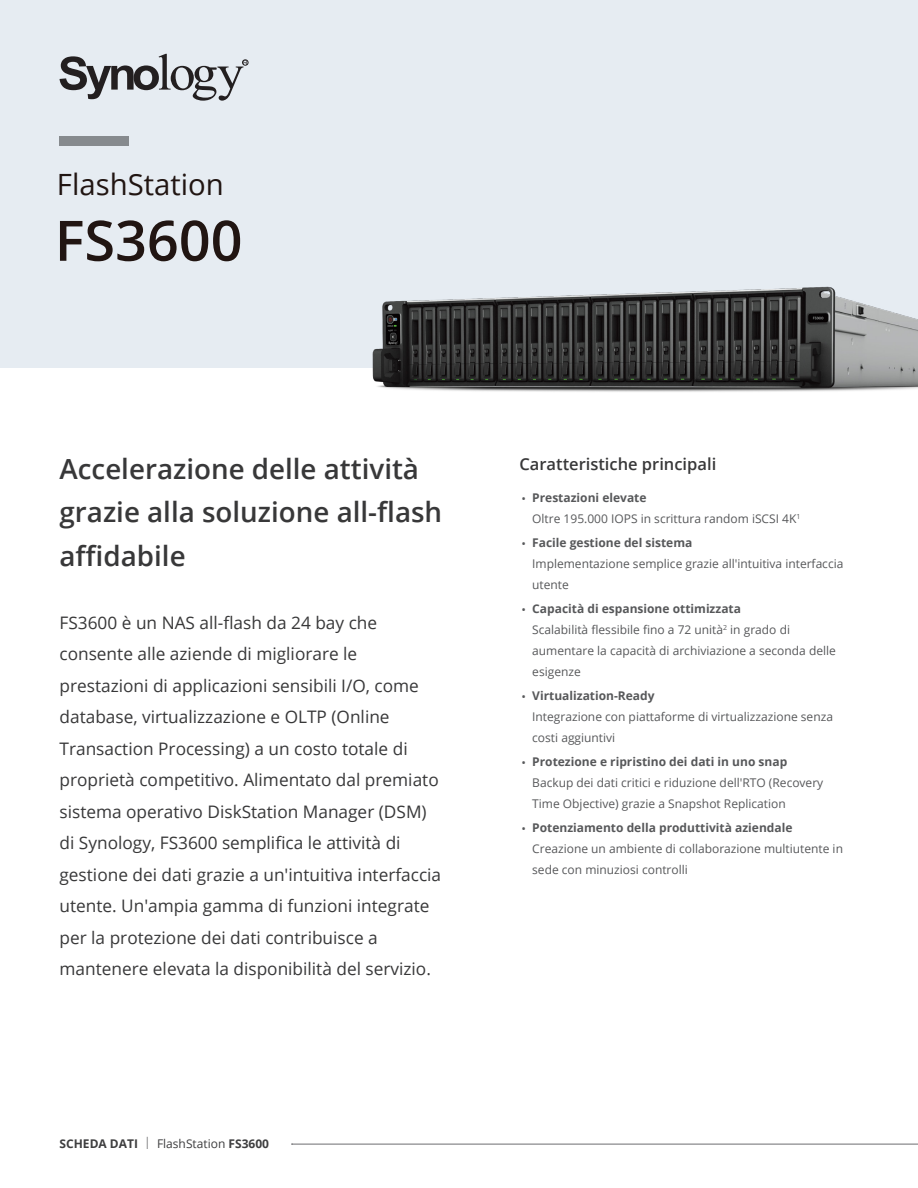
<style>
.page{position:relative;width:918px;height:1188px;background:#fff}
.page>*{position:absolute;margin:0;border:0;box-sizing:border-box;transform-origin:0 0}
.Model_Name{font:600 55.8px "Open Sans";color:#211512}
.Product_Type{font:29.25px "Open Sans";color:#211512}
.Introduction_Title{font:600 27.75px/43.5px "Open Sans";color:#383839}
.Introduction{font:17.25px/31.5px "Open Sans";color:#383839}
.Selling_Title{font:600 16.5px "Open Sans";color:#383839}
.t1{font:12px/21px "Open Sans";color:#57585a}
.t2{font:700 12px "Open Sans";color:#3e3e3f}
.s1{font-weight:300}
.s2{font-weight:400}
.s3{font-weight:700}
</style>
<div class="page">
<hr style="left:292px;top:1144px;width:626px;height:1px;background:#6c6d70">
<div style="left:0;top:0;width:918px;height:368px;background:#e6ecf2"></div>
<div style="left:60px;top:136px;width:69px;height:10px;background:#868a8e"></div>
<svg style="left:60px;top:54px;width:188px;height:47px"></svg>
<img style="left:372px;top:286px;width:546px;height:106px">
<p class="Product_Type" style="left:57px;top:165px;width:168px">FlashStation</p>
<p class="Model_Name" style="left:55px;top:202px;width:189px">FS3600</p>
<p class="Introduction_Title" style="left:60px;top:447px;width:384px">Accelerazione delle attività grazie alla soluzione all-flash affidabile</p>
<p class="Introduction" style="left:60px;top:607px;width:383px">FS3600 è un NAS all-flash da 24 bay che consente alle aziende di migliorare le prestazioni di applicazioni sensibili I/O, come database, virtualizzazione e OLTP (Online Transaction Processing) a un costo totale di proprietà competitivo. Alimentato dal premiato sistema operativo DiskStation Manager (DSM) di Synology, FS3600 semplifica le attività di gestione dei dati grazie a un'intuitiva interfaccia utente. Un'ampia gamma di funzioni integrate per la protezione dei dati contribuisce a mantenere elevata la disponibilità del servizio.</p>
<p class="t2" style="left:60px;top:1135px;width:211px">SCHEDA DATI <span class="s1">|</span> <span class="s2">FlashStation</span> FS3600</p>
<p class="Selling_Title" style="left:520px;top:453px;width:198px">Caratteristiche principali</p>
<p class="t1" style="left:532px;top:486px;width:270px;text-indent:-11px">• <span class="s3">Prestazioni elevate<br></span>Oltre 195.000 IOPS in scrittura random iSCSI 4K<sup>1</sup></p>
<p class="t1" style="left:532px;top:531px;width:313px;text-indent:-11px">• <span class="s3">Facile gestione del sistema<br></span>Implementazione semplice grazie all'intuitiva interfaccia utente</p>
<p class="t1" style="left:532px;top:597px;width:305px;text-indent:-11px">• <span class="s3">Capacità di espansione ottimizzata<br></span>Scalabilità flessibile fino a 72 unità<sup>2</sup> in grado di aumentare la capacità di archiviazione a seconda delle esigenze</p>
<p class="t1" style="left:532px;top:684px;width:302px;text-indent:-11px">• <span class="s3">Virtualization-Ready<br></span>Integrazione con piattaforme di virtualizzazione senza costi aggiuntivi</p>
<p class="t1" style="left:532px;top:750px;width:293px;text-indent:-11px">• <span class="s3">Protezione e ripristino dei dati in uno snap<br></span>Backup dei dati critici e riduzione dell'RTO (Recovery<br>Time Objective) grazie a Snapshot Replication</p>
<p class="t1" style="left:532px;top:816px;width:312px;text-indent:-11px">• <span class="s3">Potenziamento della produttività aziendale<br></span>Creazione un ambiente di collaborazione multiutente in sede con minuziosi controlli</p>
</div>
